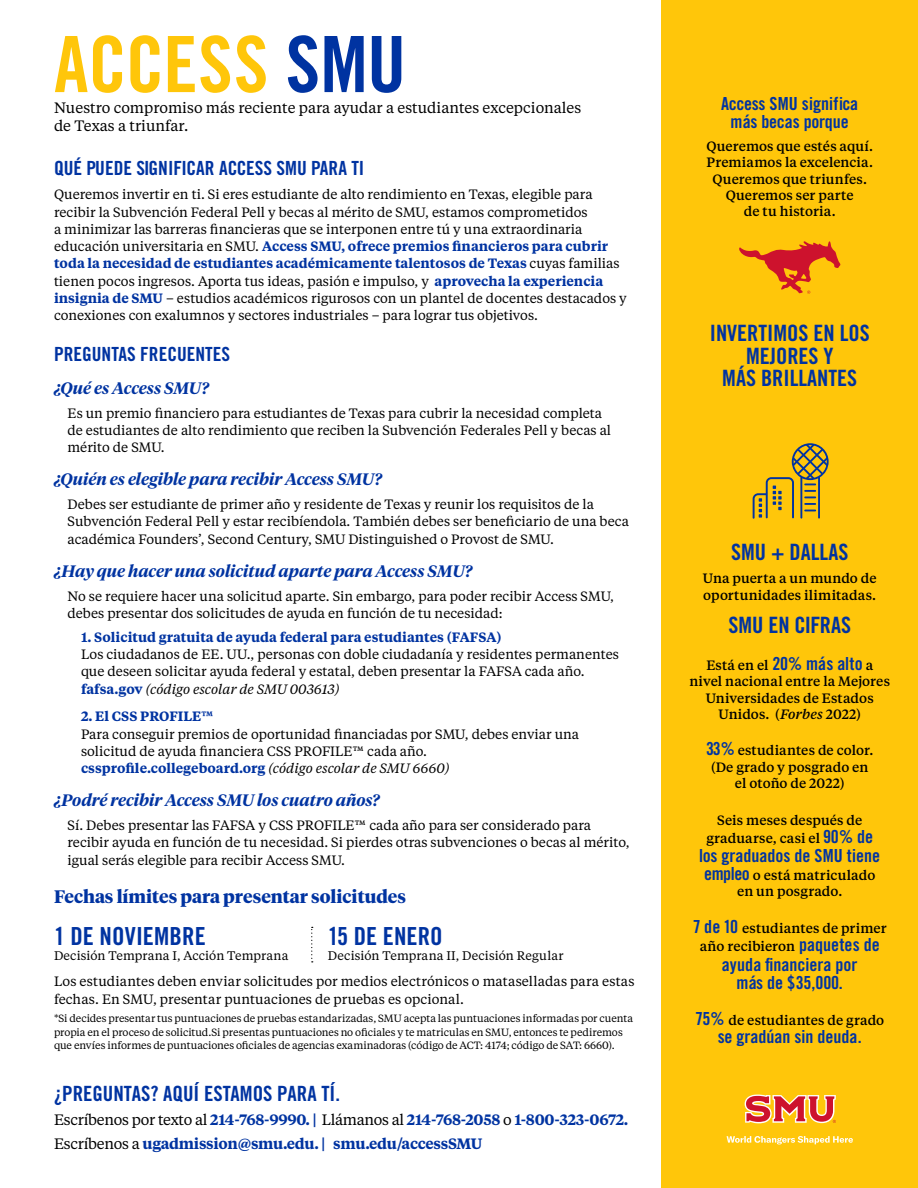
<style>
.page{position:relative;width:918px;height:1188px;background:#fff}
.page>*{position:absolute;margin:0;border:0;box-sizing:border-box;transform-origin:0 0}
.t1{font:77.7px "Trade Gothic LT Std Bd Cn 20";color:#ffc60a}
.t2{font:24.9px "Trade Gothic LT Std Bd Cn 20";letter-spacing:.005em;color:#0033a1}
.t3{font:22.5px/22.5px "Trade Gothic LT Std Bd Cn 20";color:#0033a1;text-align:center}
.t4{font:21px "Trade Gothic LT Std Bd Cn 20";color:#0033a1}
.t5{font:19.5px "Trade Gothic LT Std Bd Cn 20";color:#0033a1}
.t6{font:18px/18px "Trade Gothic LT Std Bd Cn 20";color:#0033a1;text-align:center}
.t7{font:700 18px "Tiempos Headline";color:#0033a1}
.t8{font:italic 600 16.5px "Tiempos Headline";color:#0033a1}
.t9{font:600 15px/24px "Tiempos Text";letter-spacing:-.02em;color:#0033a1}
.t10{font:15px/18px "Tiempos Text";color:#000}
.t11{font:13.5px/17.2px "Tiempos Text";color:#000}
.t12{font:500 13.5px/16.2px "Tiempos Text";letter-spacing:.01em;color:#000;text-align:center}
.t13{font:600 13.5px "Tiempos Text";color:#0033a1}
.t14{font:12.45px "Tiempos Text";letter-spacing:.01em;color:#000}
.t15{font:10.5px/13.5px "Tiempos Text";letter-spacing:-.005em;color:#000}
.s1{color:#0033a1}
.s2{font-weight:600;color:#0033a1}
.s3{font-style:italic}
.s4{font-weight:400;color:#000}
.s5{font-family:"Tiempos Text";font-weight:500;font-size:13.5px;color:#000}
.s6{font-family:"Trade Gothic LT Std Bd Cn 20";font-weight:400;font-size:18px;color:#0033a1}
</style>
<div class="page">
<div style="left:662px;top:0;width:256px;height:1188px;background:#ffc60a"></div>
<svg style="left:739px;top:241px;width:101px;height:53px"></svg>
<svg style="left:727px;top:1136px;width:126px;height:9px"></svg>
<svg style="left:745px;top:1095px;width:91px;height:28px"></svg>
<svg style="left:753px;top:443px;width:76px;height:76px"></svg>
<svg style="left:311px;top:927px;width:2px;height:35px"></svg>
<h1 class="t1" style="left:54px;top:17px;width:354px">ACCESS <span class="s1">SMU</span></h1>
<p class="t10" style="left:54px;top:98px;width:529px">Nuestro compromiso más reciente para ayudar a estudiantes excepcionales de Texas a triunfar.</p>
<h3 class="t5" style="left:54px;top:157px;width:312px">QUÉ PUEDE SIGNIFICAR ACCESS SMU PARA TI</h3>
<p class="t11" style="left:54px;top:185px;width:574px">Queremos invertir en ti. Si eres estudiante de alto rendimiento en Texas, elegible para recibir la Subvención Federal Pell y becas al mérito de SMU, estamos comprometidos<br>a minimizar las barreras financieras que se interponen entre tú y una extraordinaria educación universitaria en SMU. <span class="s2">Access SMU, ofrece premios financieros para cubrir toda la necesidad de estudiantes académicamente talentosos de Texas</span> cuyas familias tienen pocos ingresos. Aporta tus ideas, pasión e impulso, y <span class="s2">aprovecha la experiencia insignia de SMU</span> – estudios académicos rigurosos con un plantel de docentes destacados y conexiones con exalumnos y sectores industriales – para lograr tus objetivos.</p>
<h3 class="t5" style="left:54px;top:342px;width:178px">PREGUNTAS FRECUENTES</h3>
<p class="t8" style="left:54px;top:376px;width:156px">¿Qué es Access SMU?</p>
<p class="t11" style="left:68px;top:404px;width:545px">Es un premio financiero para estudiantes de Texas para cubrir la necesidad completa de estudiantes de alto rendimiento que reciben la Subvención Federales Pell y becas al mérito de SMU.</p>
<p class="t8" style="left:54px;top:468px;width:329px">¿Quién es elegible para recibir Access SMU?</p>
<p class="t11" style="left:68px;top:495px;width:563px">Debes ser estudiante de primer año y residente de Texas y reunir los requisitos de la<br>Subvención Federal Pell y estar recibíendola. También debes ser beneficiario de una beca académica Founders’, Second Century, SMU Distinguished o Provost de SMU.</p>
<p class="t8" style="left:54px;top:559px;width:420px">¿Hay que hacer una solicitud aparte para Access SMU?</p>
<p class="t11" style="left:68px;top:587px;width:548px">No se requiere hacer una solicitud aparte. Sin embargo, para poder recibir Access SMU, debes presentar dos solicitudes de ayuda en función de tu necesidad:</p>
<p class="t13" style="left:81px;top:628px;width:422px">1. Solicitud gratuita de ayuda federal para estudiantes (FAFSA)</p>
<p class="t11" style="left:81px;top:645px;width:539px">Los ciudadanos de EE. UU., personas con doble ciudadanía y residentes permanentes que deseen solicitar ayuda federal y estatal, deben presentar la FAFSA cada año. <span class="s2">fafsa.gov</span> <span class="s3">(código escolar de SMU 003613)</span></p>
<p class="t13" style="left:81px;top:707px;width:134px">2. El CSS PROFILE™</p>
<p class="t11" style="left:81px;top:725px;width:500px">Para conseguir premios de oportunidad financiadas por SMU, debes enviar una solicitud de ayuda financiera CSS PROFILE™ cada año. <span class="s2">cssprofile.collegeboard.org</span> <span class="s3">(código escolar de SMU 6660)</span></p>
<p class="t8" style="left:54px;top:789px;width:327px">¿Podré recibir Access SMU los cuatro años?</p>
<p class="t11" style="left:68px;top:816px;width:564px">Sí. Debes presentar las FAFSA y CSS PROFILE™ cada año para ser considerado para recibir ayuda en función de tu necesidad. Si pierdes otras subvenciones o becas al mérito, igual serás elegible para recibir Access SMU.</p>
<h3 class="t7" style="left:54px;top:885px;width:354px">Fechas límites para presentar solicitudes</h3>
<h2 class="t2" style="left:54px;top:921px;width:153px">1 DE NOVIEMBRE</h2>
<p class="t14" style="left:54px;top:947px;width:236px">Decisión Temprana I, Acción Temprana</p>
<h2 class="t2" style="left:328px;top:921px;width:116px">15 DE ENERO</h2>
<p class="t14" style="left:328px;top:947px;width:237px">Decisión Temprana II, Decisión Regular</p>
<p class="t11" style="left:54px;top:972px;width:582px;line-height:18px">Los estudiantes deben enviar solicitudes por medios electrónicos o mataselladas para estas fechas. En SMU, presentar puntuaciones de pruebas es opcional.</p>
<p class="t15" style="left:54px;top:1011px;width:580px">*Si decides presentar tus puntuaciones de pruebas estandarizadas, SMU acepta las puntuaciones informadas por cuenta propia en el proceso de solicitud.Si presentas puntuaciones no oficiales y te matriculas en SMU, entonces te pediremos que envíes informes de puntuaciones oficiales de agencias examinadoras (código de ACT: 4174; código de SAT: 6660).</p>
<h3 class="t4" style="left:54px;top:1080px;width:288px">¿PREGUNTAS? AQUÍ ESTAMOS PARA TÍ.</h3>
<p class="t9" style="left:54px;top:1107px;width:576px"><span class="s4">Escríbenos por texto al</span> 214-768-9990. | <span class="s4">Llámanos al</span> 214-768-2058 <span class="s4">o</span> 1-800-323-0672.<br><span class="s4">Escríbenos a</span> ugadmission@smu.edu. | smu.edu/accessSMU</p>
<h3 class="t6" style="left:721px;top:95px;width:139px">Access SMU significa más becas porque</h3>
<p class="t12" style="left:707px;top:138px;width:168px">Queremos que estés aquí.<br>Premiamos la excelencia.<br>Queremos que triunfes.<br>Queremos ser parte<br>de tu historia.</p>
<h3 class="t3" style="left:710px;top:322px;width:161px">INVERTIMOS EN LOS<br>MEJORES Y<br>MÁS BRILLANTES</h3>
<h3 class="t3" style="left:731px;top:541px;width:119px">SMU + DALLAS</h3>
<p class="t12" style="left:703px;top:570px;width:175px;text-align:left">Una puerta a un mundo de oportunidades ilimitadas.</p>
<h3 class="t3" style="left:728px;top:614px;width:124px">SMU EN CIFRAS</h3>
<h3 class="t6" style="left:706px;top:655px;width:168px"><span class="s5">Está en el</span> 20% más alto <span class="s5">a</span></h3>
<p class="t12" style="left:689px;top:673px;width:202px">nivel nacional entre la Mejores<br>Universidades de Estados<br>Unidos. (<span class="s3">Forbes</span> 2022)</p>
<p class="t12" style="left:706px;top:742px;width:169px"><span class="s6">33%</span> estudiantes de color. (De grado y posgrado en el otoño de 2022)</p>
<p class="t12" style="left:706px;top:810px;width:168px;line-height:18px">Seis meses después de graduarse, casi el <span class="s6">90% de</span></p>
<h3 class="t6" style="left:699px;top:847px;width:182px">los graduados de SMU tiene</h3>
<p class="t12" style="left:704px;top:867px;width:173px"><span class="s6">empleo</span> o está matriculado en un posgrado.</p>
<p class="t12" style="left:693px;top:919px;width:195px;line-height:18px"><span class="s6">7 de 10</span> estudiantes de primer año recibieron <span class="s6">paquetes de</span></p>
<h3 class="t6" style="left:722px;top:955px;width:137px">ayuda financiera por más de $35,000.</h3>
<p class="t12" style="left:695px;top:1012px;width:191px"><span class="s6">75%</span> de estudiantes de grado</p>
<h3 class="t6" style="left:718px;top:1028px;width:145px">se gradúan sin deuda.</h3>
</div>
